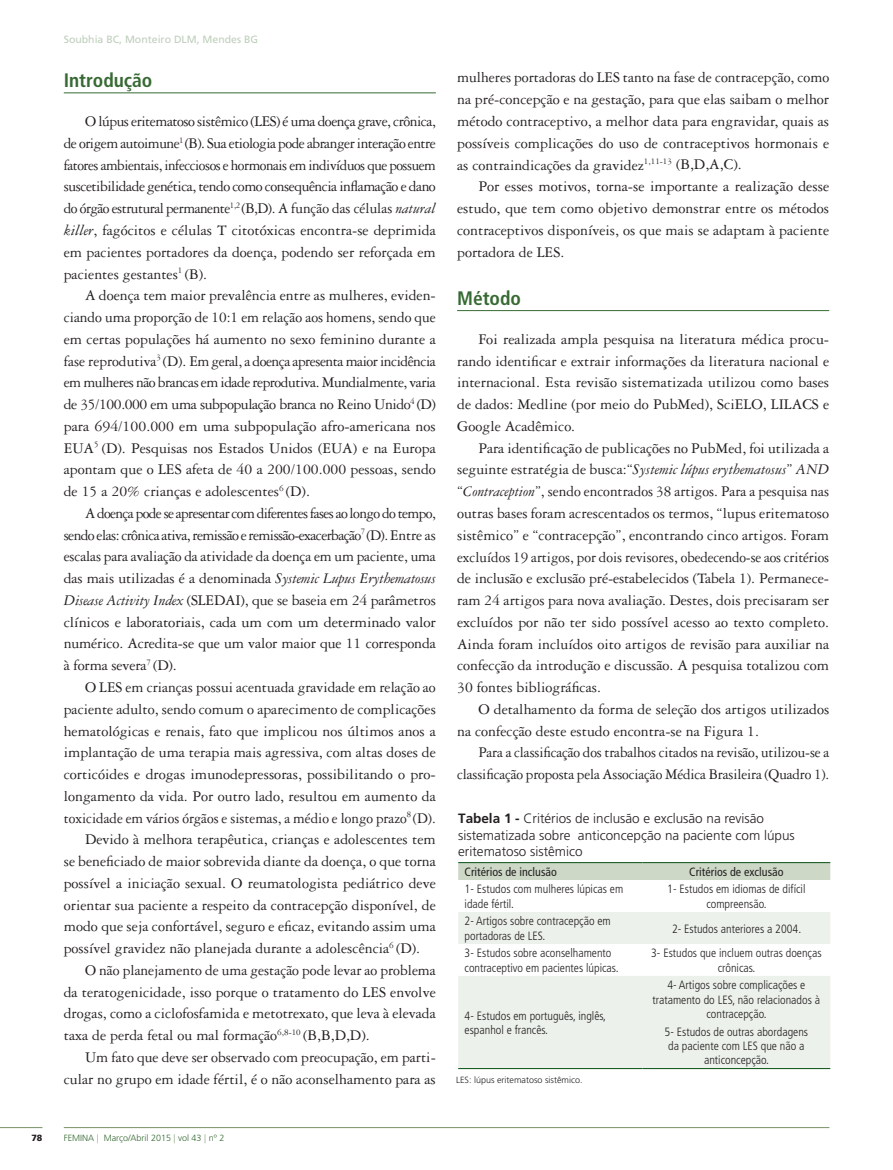
<style>
.page{position:relative;width:893px;height:1170px;background:#fff}
.page>*{position:absolute;margin:0;border:0;box-sizing:border-box;transform-origin:0 0}
.t1{font:700 condensed 19.5px "Frutiger LT Std";color:#376a33}
.t2{font:15.75px/21.8px "Garamond 3 LT Std";color:#231f20;text-align:justify}
.t3{font:15.75px/21.8px "Garamond 3 LT Std";color:#231f20;text-align:right;scale:.96 1}
.t4{font:15.75px "Garamond 3 LT Std";color:#231f20;scale:.95 1}
.t5{font:300 13.5px/16.2px "Frutiger LT Std";color:#231f20}
.t6{font:300 condensed 12px/14.4px "Frutiger LT Std";color:#231f20}
.t7{font:condensed 12px "Frutiger LT Std";color:#231f20}
.t8{font:10.5px "Frutiger LT Std";color:#becfbb}
.t9{font:300 9px "Frutiger LT Std";color:#376a33}
.t10{font:300 9px "Frutiger LT Std";color:#231f20}
.t11{font:900 9px "Frutiger LT Std";color:#231f20}
.s1{font-style:italic}
.s2{color:#8fa581}
.s3{font-weight:700}
</style>
<div class="page">
<hr style="left:64px;top:1127px;width:765px;height:1px;background:#779268">
<hr style="left:0;top:1127px;width:42px;height:1px;background:#779268">
<hr style="left:64px;top:92px;width:372px;height:1px;background:#376a33">
<hr style="left:457px;top:310px;width:372px;height:1px;background:#376a33">
<div style="left:458px;top:863px;width:372px;height:17px;background:#cdd8c7"></div>
<svg style="left:458px;top:912px;width:372px;height:156px;fill:#ecf1eb"></svg>
<hr style="left:458px;top:862px;width:184px;height:1px;background:#075013">
<hr style="left:642px;top:862px;width:188px;height:1px;background:#075013">
<hr style="left:458px;top:1068px;width:184px;height:1px;background:#075013">
<hr style="left:642px;top:1068px;width:188px;height:1px;background:#075013">
<p class="t8" style="left:64px;top:33px;width:196px">Soubhia BC, Monteiro DLM, Mendes BG</p>
<p class="t1" style="left:64px;top:69px;width:90px">Introdução</p>
<p class="t2" style="left:64px;top:111px;width:374px;text-indent:21px">O lúpus eritematoso sistêmico (LES) é uma doença grave, crônica, de origem autoimune<sup>1</sup> (B). Sua etiologia pode abranger interação entre fatores ambientais, infecciosos e hormonais em indivíduos que possuem suscetibilidade genética, tendo como consequência inflamação e dano do órgão estrutural permanente<sup>1,2</sup> (B,D). A função das células <span class="s1">natural killer</span>, fagócitos e células T citotóxicas encontra-se deprimida em pacientes portadores da doença, podendo ser reforçada em pacientes gestantes<sup>1</sup> (B).</p>
<p class="t2" style="left:64px;top:285px;width:374px;text-indent:21px">A doença tem maior prevalência entre as mulheres, eviden&shy;ciando uma proporção de 10:1 em relação aos homens, sendo que em certas populações há aumento no sexo feminino durante a fase reprodutiva<sup>3</sup> (D). Em geral, a doença apresenta maior incidência em mulheres não brancas em idade reprodutiva. Mundialmente, varia de 35/100.000 em uma subpopulação branca no Reino Unido<sup>4</sup> (D) para 694/100.000 em uma subpopulação afro-americana nos EUA<sup>5</sup> (D). Pesquisas nos Estados Unidos (EUA) e na Europa apontam que o LES afeta de 40 a 200/100.000 pessoas, sendo de 15 a 20% crianças e adolescentes<sup>6</sup> (D).</p>
<p class="t2" style="left:64px;top:502px;width:374px;text-indent:21px">A doença pode se apresentar com diferentes fases ao longo do tempo, sendo elas: crônica ativa, remissão e remissão-exacerbação<sup>7</sup> (D). Entre as escalas para avaliação da atividade da doença em um paciente, uma das mais utilizadas é a denominada <span class="s1">Systemic Lupus Erythematosus Disease Activity Index</span> (SLEDAI), que se baseia em 24 parâmetros clínicos e laboratoriais, cada um com um determinado valor numérico. Acredita-se que um valor maior que 11 corresponda à forma severa<sup>7</sup> (D).</p>
<p class="t2" style="left:85px;top:676px;width:352px">O LES em crianças possui acentuada gravidade em relação ao</p>
<p class="t2" style="left:64px;top:698px;width:374px">paciente adulto, sendo comum o aparecimento de complicações</p>
<p class="t2" style="left:64px;top:720px;width:374px">hematológicas e renais, fato que implicou nos últimos anos a</p>
<p class="t2" style="left:64px;top:741px;width:374px">implantação de uma terapia mais agressiva, com altas doses de</p>
<p class="t2" style="left:64px;top:763px;width:374px">corticóides e drogas imunodepressoras, possibilitando o pro-</p>
<p class="t2" style="left:64px;top:785px;width:374px">longamento da vida. Por outro lado, resultou em aumento da</p>
<p class="t4" style="left:64px;top:809px;width:393px">toxicidade em vários órgãos e sistemas, a médio e longo prazo<sup>8</sup> (D).</p>
<p class="t2" style="left:85px;top:828px;width:352px">Devido à melhora terapêutica, crianças e adolescentes tem</p>
<p class="t2" style="left:64px;top:850px;width:374px">se beneficiado de maior sobrevida diante da doença, o que torna</p>
<p class="t2" style="left:64px;top:872px;width:374px">possível a iniciação sexual. O reumatologista pediátrico deve</p>
<p class="t2" style="left:64px;top:894px;width:374px">orientar sua paciente a respeito da contracepção disponível, de</p>
<p class="t2" style="left:64px;top:915px;width:374px">modo que seja confortável, seguro e eficaz, evitando assim uma</p>
<p class="t2" style="left:64px;top:937px;width:358px">possível gravidez não planejada durante a adolescência<sup>6</sup> (D).</p>
<p class="t2" style="left:85px;top:959px;width:352px">O não planejamento de uma gestação pode levar ao problema</p>
<p class="t2" style="left:64px;top:981px;width:373px">da teratogenicidade, isso porque o tratamento do LES envolve</p>
<p class="t2" style="left:64px;top:1002px;width:374px">drogas, como a ciclofosfamida e metotrexato, que leva à elevada</p>
<p class="t2" style="left:64px;top:1024px;width:307px">taxa de perda fetal ou mal formação<sup>6,8-10</sup> (B,B,D,D).</p>
<p class="t2" style="left:85px;top:1046px;width:352px">Um fato que deve ser observado com preocupação, em parti-</p>
<p class="t2" style="left:64px;top:1068px;width:374px">cular no grupo em idade fértil, é o não aconselhamento para as</p>
<p class="t11" style="left:31px;top:1131px;width:13px">78</p>
<p class="t9" style="left:64px;top:1132px;width:162px">FEMINA <span class="s2">|</span> Março/Abril 2015 <span class="s2">|</span> vol 43 <span class="s2">|</span> nº 2</p>
<p class="t2" style="left:457px;top:67px;width:374px">mulheres portadoras do LES tanto na fase de contracepção, como na pré-concepção e na gestação, para que elas saibam o melhor método contraceptivo, a melhor data para engravidar, quais as possíveis complicações do uso de contraceptivos hormonais e as contraindicações da gravidez<sup>1,11-13</sup> (B,D,A,C).</p>
<p class="t2" style="left:457px;top:176px;width:374px;text-indent:21px">Por esses motivos, torna-se importante a realização desse estudo, que tem como objetivo demonstrar entre os métodos contraceptivos disponíveis, os que mais se adaptam à paciente portadora de LES.</p>
<p class="t1" style="left:457px;top:286px;width:65px">Método</p>
<p class="t2" style="left:457px;top:328px;width:374px;text-indent:21px">Foi realizada ampla pesquisa na literatura médica procu&shy;rando identificar e extrair informações da literatura nacional e internacional. Esta revisão sistematizada utilizou como bases de dados: Medline (por meio do PubMed), SciELO, LILACS e Google Acadêmico.</p>
<p class="t2" style="left:457px;top:437px;width:374px;text-indent:21px">Para identificação de publicações no PubMed, foi utilizada a seguinte estratégia de busca:“<span class="s1">Systemic lúpus erythematosus</span>” <span class="s1">AND </span>“<span class="s1">Contraception</span>”, sendo encontrados 38 artigos. Para a pesquisa nas outras bases foram acrescentados os termos, “lupus eritematoso sistêmico” e “contracepção”, encontrando cinco artigos. Foram excluídos 19 artigos, por dois revisores, obedecendo-se aos critérios de inclusão e exclusão pré-estabelecidos (Tabela 1). Permanece&shy;ram 24 artigos para nova avaliação. Destes, dois precisaram ser excluídos por não ter sido possível acesso ao texto completo.<br>Ainda foram incluídos oito artigos de revisão para auxiliar na confecção da introdução e discussão. A pesquisa totalizou com 30 fontes bibliográficas.</p>
<p class="t2" style="left:457px;top:698px;width:374px;text-indent:21px">O detalhamento da forma de seleção dos artigos utilizados na confecção deste estudo encontra-se na Figura 1.</p>
<p class="t3" style="left:457px;top:741px;width:389px">Para a classificação dos trabalhos citados na revisão, utilizou-se a classificação proposta pela Associação Médica Brasileira (Quadro 1).</p>
<p class="t5" style="left:458px;top:810px;width:338px"><span class="s3">Tabela 1 -</span> Critérios de inclusão e exclusão na revisão sistematizada sobre anticoncepção na paciente com lúpus eritematoso sistêmico</p>
<p class="t7" style="left:465px;top:864px;width:94px">Critérios de inclusão</p>
<p class="t7" style="left:689px;top:864px;width:96px">Critérios de exclusão</p>
<p class="t6" style="left:465px;top:882px;width:160px">1- Estudos com mulheres lúpicas em idade fértil.</p>
<p class="t6" style="left:667px;top:882px;width:140px;text-align:center">1- Estudos em idiomas de difícil compreensão.</p>
<p class="t6" style="left:465px;top:914px;width:148px">2- Artigos sobre contracepção em portadoras de LES.</p>
<p class="t6" style="left:672px;top:921px;width:131px">2- Estudos anteriores a 2004.</p>
<p class="t6" style="left:465px;top:946px;width:156px">3- Estudos sobre aconselhamento contraceptivo em pacientes lúpicas.</p>
<p class="t6" style="left:651px;top:946px;width:172px;text-align:center">3- Estudos que incluem outras doenças crônicas.</p>
<p class="t6" style="left:465px;top:1008px;width:143px">4- Estudos em português, inglês, espanhol e francês.</p>
<p class="t6" style="left:653px;top:977px;width:169px;text-align:center">4- Artigos sobre complicações e tratamento do LES, não relacionados à contracepção.</p>
<p class="t6" style="left:665px;top:1024px;width:145px;text-align:center">5- Estudos de outras abordagens da paciente com LES que não a anticoncepção.</p>
<p class="t10" style="left:456px;top:1074px;width:128px">LES: lúpus eritematoso sistêmico.</p>
</div>
